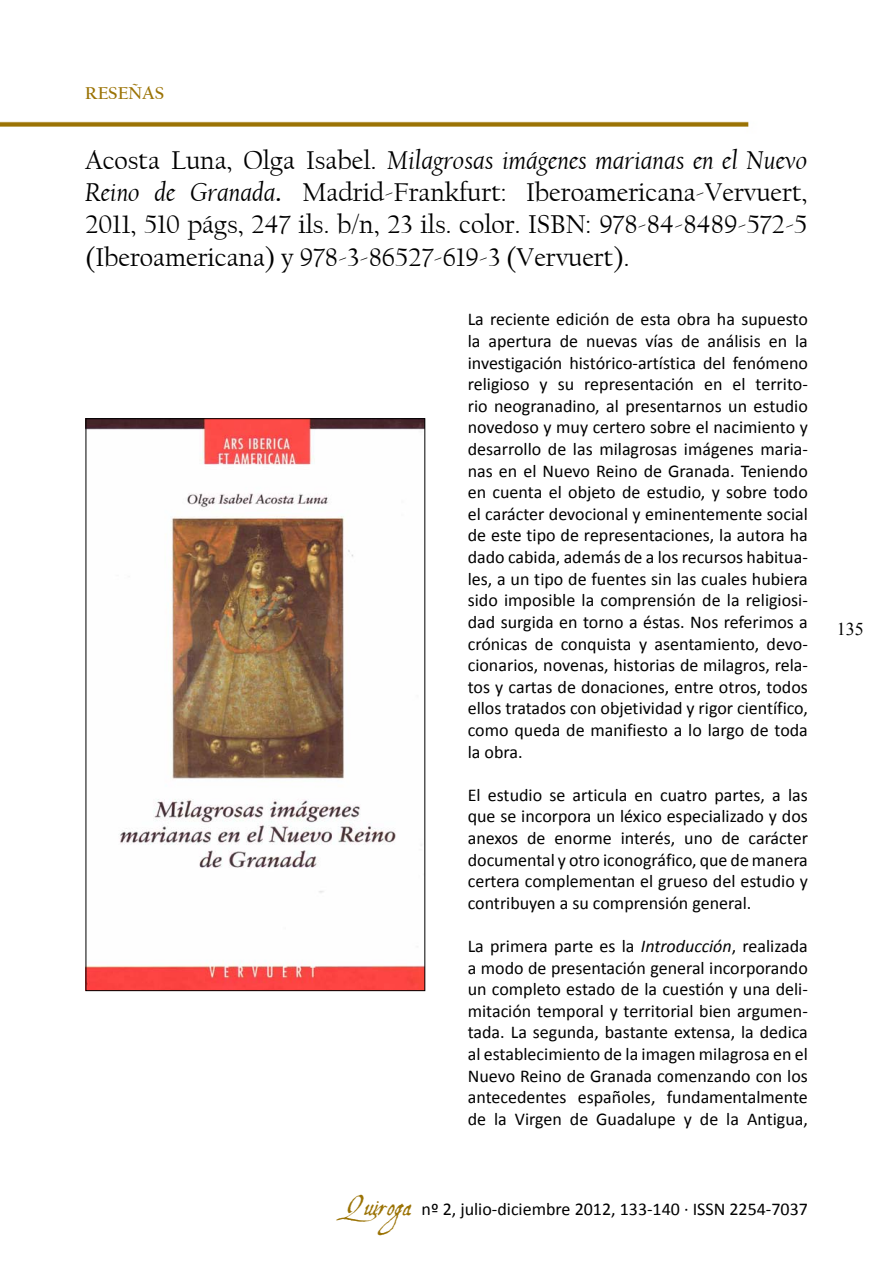
<style>
.page{position:relative;width:893px;height:1263px;background:#fff}
.page>*{position:absolute;margin:0;border:0;box-sizing:border-box;transform-origin:0 0}
.Body_Text{font:27px/32.4px "Californian FB";color:#000;text-align:justify}
.cuerpo_de_texto{font:18px/21.6px "Calibri";color:#000;text-align:justify}
.t1{font:700 18px "Californian FB";color:#9b7305}
.t2{font:18px "Times New Roman";color:#000}
.s1{font-style:italic}
.s2{font-weight:700}
.s3{font-family:"Aquiline";font-size:27px;color:#9b7305}
</style>
<div class="page">
<img style="left:0;top:121px;width:749px;height:6px">
<img style="left:88px;top:420px;width:335px;height:569px">
<p class="t1" style="left:85px;top:83px;width:81px">RESEÑAS</p>
<p class="Body_Text" style="left:85px;top:144px;width:724px">Acosta Luna, Olga Isabel. <span class="s1">Milagrosas imágenes marianas en el Nuevo Reino de Granada</span><span class="s2">.</span> Madrid-Frankfurt: Iberoamericana-Vervuert, 2011, 510 págs, 247 ils. b/n, 23 ils. color. ISBN: 978-84-8489-572-5 (Iberoamericana) y 978-3-86527-619-3 (Vervuert).</p>
<p class="cuerpo_de_texto" style="left:468px;top:308px;width:342px">La reciente edición de esta obra ha supuesto la apertura de nuevas vías de análisis en la investigación histórico-artística del fenómeno religioso y su representación en el territo&shy;rio neogranadino, al presentarnos un estudio novedoso y muy certero sobre el nacimiento y desarrollo de las milagrosas imágenes maria&shy;nas en el Nuevo Reino de Granada. Teniendo en cuenta el objeto de estudio, y sobre todo el carácter devocional y eminentemente social de este tipo de representaciones, la autora ha dado cabida, además de a los recursos habitua&shy;les, a un tipo de fuentes sin las cuales hubiera sido imposible la comprensión de la religiosi&shy;dad surgida en torno a éstas. Nos referimos a crónicas de conquista y asentamiento, devo&shy;cionarios, novenas, historias de milagros, rela&shy;tos y cartas de donaciones, entre otros, todos ellos tratados con objetividad y rigor científico, como queda de manifiesto a lo largo de toda la obra.</p>
<p class="cuerpo_de_texto" style="left:468px;top:783px;width:342px">El estudio se articula en cuatro partes, a las que se incorpora un léxico especializado y dos anexos de enorme interés, uno de carácter documental y otro iconográfico, que de manera certera complementan el grueso del estudio y contribuyen a su comprensión general.</p>
<p class="cuerpo_de_texto" style="left:468px;top:934px;width:342px">La primera parte es la <span class="s1">Introducción</span>, realizada a modo de presentación general incorporando un completo estado de la cuestión y una deli&shy;mitación temporal y territorial bien argumen&shy;tada. La segunda, bastante extensa, la dedica al establecimiento de la imagen milagrosa en el Nuevo Reino de Granada comenzando con los antecedentes españoles, fundamentalmente de la Virgen de Guadalupe y de la Antigua,</p>
<p class="cuerpo_de_texto" style="left:345px;top:1197px;width:465px"><span class="s3">Quiroga</span> nº 2, julio-diciembre 2012, 133-140 · ISSN 2254-7037</p>
<p class="t2" style="left:837px;top:616px;width:28px">135</p>
</div>
